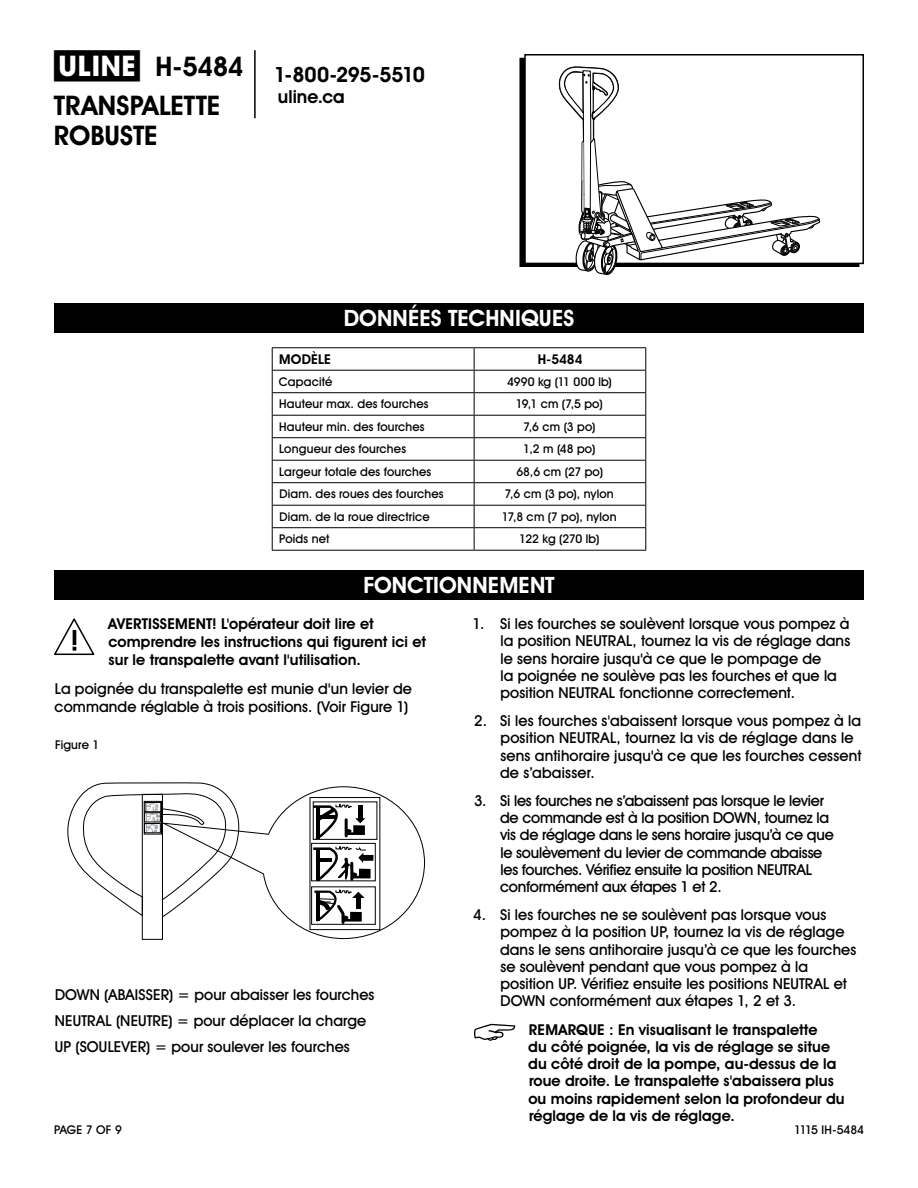
<style>
.page{position:relative;width:918px;height:1188px;background:#fff}
.page>*{position:absolute;margin:0;border:0;box-sizing:border-box;transform-origin:0 0}
.t1{font:700 27px/38.7px "Uline Two Knine";letter-spacing:-.005em;color:#000}
.t2{font:700 22.5px "Uline Two Knine";letter-spacing:.005em;color:#fff}
.t3{font:700 21px "Uline Two Knine";letter-spacing:-.02em;color:#000}
.t4{font:700 18px "Uline Two Knine";color:#000}
.t5{font:15px/17.2px "Uline Two Knine";letter-spacing:.005em;color:#000}
.t6{font:700 15px/17.2px "Uline Two Knine";letter-spacing:.005em;color:#000}
.t7{font:15px/17.2px "Uline Two Knine";letter-spacing:-.015em;color:#000}
.t8{font:700 13.5px "Uline Two Knine";letter-spacing:.005em;color:#000}
.t9{font:12px "Uline Two Knine";letter-spacing:.01em;color:#000}
.t10{font:12px "Uline Two Knine";letter-spacing:-.015em;color:#000}
.t11{font:12px "Uline Two Knine";letter-spacing:-.01em;color:#000}
.s1{font-size:28.5px}
.s2{font-weight:700}
</style>
<div class="page">
<hr style="left:254px;top:50px;width:2px;height:68px;background:#000">
<div style="left:54px;top:570px;width:810px;height:30px;background:#000"></div>
<div style="left:54px;top:303px;width:810px;height:30px;background:#000"></div>
<svg style="left:54px;top:618px;width:40px;height:37px"></svg>
<svg style="left:474px;top:1024px;width:41px;height:17px"></svg>
<svg style="left:67px;top:782px;width:358px;height:158px"></svg>
<hr style="left:272px;top:347px;width:202px;height:1px;background:#000">
<hr style="left:474px;top:347px;width:172px;height:1px;background:#000">
<hr style="left:272px;top:370px;width:202px;height:1px;background:#000">
<hr style="left:474px;top:370px;width:172px;height:1px;background:#000">
<hr style="left:272px;top:392px;width:202px;height:1px;background:#000">
<hr style="left:474px;top:392px;width:172px;height:1px;background:#000">
<hr style="left:272px;top:415px;width:202px;height:1px;background:#000">
<hr style="left:474px;top:415px;width:172px;height:1px;background:#000">
<hr style="left:272px;top:437px;width:202px;height:1px;background:#000">
<hr style="left:474px;top:437px;width:172px;height:1px;background:#000">
<hr style="left:272px;top:460px;width:202px;height:1px;background:#000">
<hr style="left:474px;top:460px;width:172px;height:1px;background:#000">
<hr style="left:272px;top:482px;width:202px;height:1px;background:#000">
<hr style="left:474px;top:482px;width:172px;height:1px;background:#000">
<hr style="left:272px;top:505px;width:202px;height:1px;background:#000">
<hr style="left:474px;top:505px;width:172px;height:1px;background:#000">
<hr style="left:272px;top:527px;width:202px;height:1px;background:#000">
<svg style="left:272px;top:348px;width:1px;height:202px"></svg>
<hr style="left:474px;top:527px;width:172px;height:1px;background:#000">
<svg style="left:474px;top:348px;width:1px;height:202px"></svg>
<svg style="left:645px;top:348px;width:1px;height:202px"></svg>
<hr style="left:272px;top:550px;width:202px;height:1px;background:#000">
<hr style="left:474px;top:550px;width:172px;height:1px;background:#000">
<div style="left:524px;top:54px;width:340px;height:210px;border:2px solid #000"></div>
<svg style="left:558px;top:66px;width:263px;height:209px"></svg>
<h1 class="t1" style="left:54px;top:47px;width:191px"><span class="s1">π</span> H-5484<br>TRANSPALETTE</h1>
<h1 class="t1" style="left:54px;top:116px;width:105px">ROBUSTE</h1>
<h3 class="t3" style="left:274px;top:62px;width:152px">1-800-295-5510</h3>
<p class="t4" style="left:278px;top:86px;width:68px">uline.ca</p>
<h2 class="t2" style="left:344px;top:305px;width:232px">DONNÉES TECHNIQUES</h2>
<p class="t8" style="left:279px;top:351px;width:53px">MODÈLE</p>
<p class="t8" style="left:538px;top:351px;width:46px">H-5484</p>
<p class="t9" style="left:279px;top:374px;width:55px">Capacité</p>
<p class="t9" style="left:507px;top:374px;width:106px">4990 kg (11 000 lb)</p>
<p class="t9" style="left:279px;top:396px;width:151px">Hauteur max. des fourches</p>
<p class="t9" style="left:516px;top:396px;width:88px">19,1 cm (7,5 po)</p>
<p class="t9" style="left:279px;top:419px;width:147px">Hauteur min. des fourches</p>
<p class="t9" style="left:523px;top:419px;width:74px">7,6 cm (3 po)</p>
<p class="t9" style="left:279px;top:441px;width:128px">Longueur des fourches</p>
<p class="t9" style="left:523px;top:441px;width:74px">1,2 m (48 po)</p>
<p class="t9" style="left:279px;top:464px;width:153px">Largeur totale des fourches</p>
<p class="t9" style="left:517px;top:464px;width:88px">68,6 cm (27 po)</p>
<p class="t9" style="left:279px;top:486px;width:166px">Diam. des roues des fourches</p>
<p class="t9" style="left:505px;top:486px;width:111px">7,6 cm (3 po), nylon</p>
<p class="t9" style="left:279px;top:509px;width:152px">Diam. de la roue directrice</p>
<p class="t9" style="left:502px;top:509px;width:116px">17,8 cm (7 po), nylon</p>
<p class="t9" style="left:279px;top:531px;width:52px">Poids net</p>
<p class="t10" style="left:519px;top:531px;width:82px">122 kg (270 lb)</p>
<h2 class="t2" style="left:363px;top:572px;width:193px">FONCTIONNEMENT</h2>
<p class="t5" style="left:500px;top:615px;width:351px;text-indent:-28px">1. Si les fourches se soulèvent lorsque vous pompez à la position NEUTRAL, tournez la vis de réglage dans le sens horaire jusqu<span class="s2">'</span>à ce que le pompage de<br>la poignée ne soulève pas les fourches et que la position NEUTRAL fonctionne correctement.</p>
<p class="t5" style="left:500px;top:712px;width:363px;text-indent:-26px">2. Si les fourches s'abaissent lorsque vous pompez à la position NEUTRAL, tournez la vis de réglage dans le sens antihoraire jusqu<span class="s2">'</span>à ce que les fourches cessent de s’abaisser.</p>
<p class="t7" style="left:500px;top:792px;width:335px;text-indent:-26px">3. Si les fourches ne s’abaissent pas lorsque le levier de commande est à la position DOWN, tournez la vis de réglage dans le sens horaire jusqu’à ce que le soulèvement du levier de commande abaisse les fourches. Vérifiez ensuite la position NEUTRAL conformément aux étapes 1 et 2.</p>
<p class="t5" style="left:500px;top:906px;width:358px;text-indent:-27px">4. Si les fourches ne se soulèvent pas lorsque vous pompez à la position UP, tournez la vis de réglage dans le sens antihoraire jusqu’à ce que les fourches se soulèvent pendant que vous pompez à la position UP. Vérifiez ensuite les positions NEUTRAL et DOWN conformément aux étapes 1, 2 et 3.</p>
<p class="t6" style="left:528px;top:1020px;width:318px">REMARQUE : En visualisant le transpalette<br>du côté poignée, la vis de réglage se situe du côté droit de la pompe, au-dessus de la roue droite. Le transpalette s'abaissera plus ou moins rapidement selon la profondeur du réglage de la vis de réglage.</p>
<p class="t6" style="left:108px;top:615px;width:319px;line-height:18px">AVERTISSEMENT! L'opérateur doit lire et comprendre les instructions qui figurent ici et sur le transpalette avant l'utilisation.</p>
<p class="t5" style="left:55px;top:679px;width:359px;line-height:18px">La poignée du transpalette est munie d<span class="s2">'</span>un levier de commande réglable à trois positions. (Voir Figure 1)</p>
<p class="t9" style="left:55px;top:737px;width:46px">Figure 1</p>
<p class="t5" style="left:55px;top:982px;width:321px;line-height:25.8px">DOWN (ABAISSER) = pour abaisser les fourches<br>NEUTRAL (NEUTRE) = pour déplacer la charge<br>UP (SOULEVER) = pour soulever les fourches</p>
<p class="t9" style="left:54px;top:1122px;width:69px">PAGE 7 OF 9</p>
<p class="t11" style="left:794px;top:1122px;width:71px">1115 IH-5484</p>
</div>
